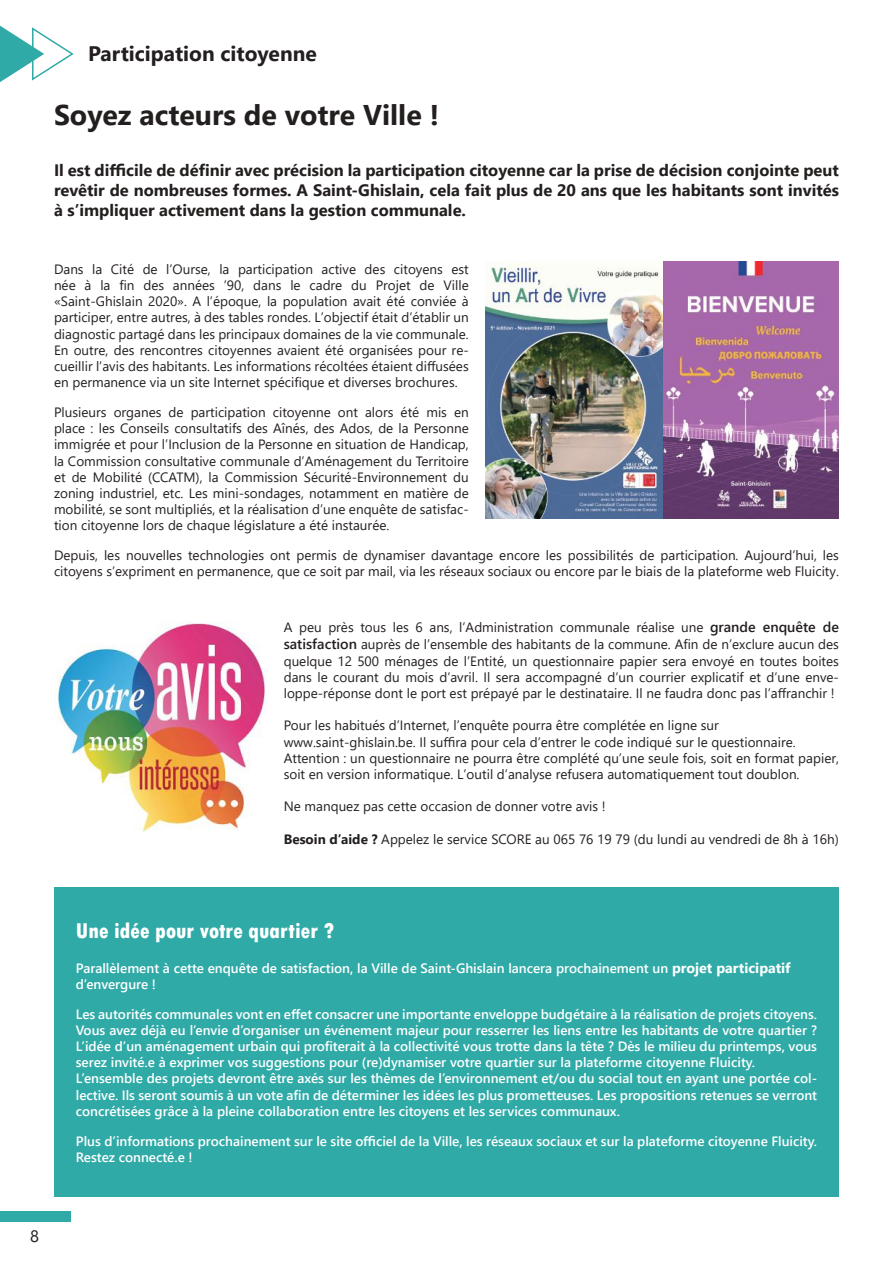
<style>
.page{position:relative;width:893px;height:1263px;background:#fff}
.page>*{position:absolute;margin:0;border:0;box-sizing:border-box;transform-origin:0 0}
.t1{font:700 28.5px "Segoe UI";color:#241f1f}
.t2{font:800 condensed 22.5px "Tw Cen";color:#fff}
.t3{font:700 21px "Segoe UI";color:#241f1f}
.t4{font:700 16.5px/19.8px "Segoe UI";color:#241f1f;text-align:justify}
.t5{font:16.5px "Segoe UI";color:#241f1f}
.t6{font:13.5px/16.2px "Segoe UI";color:#241f1f;text-align:justify}
.t7{font:600 13.5px/16.2px "Segoe UI";color:#fff}
.s1{font-weight:600;font-size:14.25px}
.s2{font-weight:700}
.s3{font-weight:700;font-size:14.25px}
</style>
<div class="page">
<div style="left:54px;top:888px;width:785px;height:309px;background:#30aaa7"></div>
<div style="left:0;top:1211px;width:70px;height:11px;background:#30aaa7"></div>
<img style="left:486px;top:261px;width:353px;height:258px">
<img style="left:55px;top:621px;width:212px;height:210px">
<svg style="left:0;top:26px;width:74px;height:56px"></svg>
<h3 class="t3" style="left:88px;top:34px;width:230px">Participation citoyenne</h3>
<h1 class="t1" style="left:54px;top:88px;width:386px">Soyez acteurs de votre Ville !</h1>
<p class="t4" style="left:54px;top:159px;width:786px">Il est difficile de définir avec précision la participation citoyenne car la prise de décision conjointe peut revêtir de nombreuses formes. A Saint-Ghislain, cela fait plus de 20 ans que les habitants sont invités à s’impliquer activement dans la gestion communale.</p>
<p class="t6" style="left:54px;top:260px;width:416px">Dans la Cité de l’Ourse, la participation active des citoyens est née à la fin des années ’90, dans le cadre du Projet de Ville «Saint-Ghislain 2020». A l’époque, la population avait été conviée à participer, entre autres, à des tables rondes. L’objectif était d’établir un diagnostic partagé dans les principaux domaines de la vie communale.<br>En outre, des rencontres citoyennes avaient été organisées pour re&shy;cueillir l’avis des habitants. Les informations récoltées étaient diffusées en permanence via un site Internet spécifique et diverses brochures.</p>
<p class="t6" style="left:54px;top:403px;width:416px">Plusieurs organes de participation citoyenne ont alors été mis en place : les Conseils consultatifs des Aînés, des Ados, de la Personne immigrée et pour l’Inclusion de la Personne en situation de Handicap, la Commission consultative communale d’Aménagement du Territoire et de Mobilité (CCATM), la Commission Sécurité-Environnement du zoning industriel, etc. Les mini-sondages, notamment en matière de mobilité, se sont multipliés, et la réalisation d’une enquête de satisfac&shy;tion citoyenne lors de chaque législature a été instaurée.</p>
<p class="t6" style="left:54px;top:546px;width:786px">Depuis, les nouvelles technologies ont permis de dynamiser davantage encore les possibilités de participation. Aujourd’hui, les citoyens s’expriment en permanence, que ce soit par mail, via les réseaux sociaux ou encore par le biais de la plateforme web Fluicity.</p>
<p class="t6" style="left:284px;top:618px;width:557px">A peu près tous les 6 ans, l’Administration communale réalise une <span class="s1">grande enquête de satisfaction</span> auprès de l’ensemble des habitants de la commune. Afin de n’exclure aucun des quelque 12 500 ménages de l’Entité, un questionnaire papier sera envoyé en toutes boites dans le courant du mois d’avril. Il sera accompagné d’un courrier explicatif et d’une enve&shy;loppe-réponse dont le port est prépayé par le destinataire. Il ne faudra donc pas l’affranchir !</p>
<p class="t6" style="left:284px;top:716px;width:557px;text-align:left">Pour les habitués d’Internet, l’enquête pourra être complétée en ligne sur www.saint-ghislain.be. Il suffira pour cela d’entrer le code indiqué sur le questionnaire.<br>Attention : un questionnaire ne pourra être complété qu’une seule fois, soit en format papier, soit en version informatique. L’outil d’analyse refusera automatiquement tout doublon.</p>
<p class="t6" style="left:284px;top:797px;width:323px">Ne manquez pas cette occasion de donner votre avis !</p>
<p class="t6" style="left:284px;top:830px;width:557px"><span class="s2">Besoin d’aide ?</span> Appelez le service SCORE au 065 76 19 79 (du lundi au vendredi de 8h à 16h)</p>
<p class="t5" style="left:30px;top:1220px;width:10px">8</p>
<h2 class="t2" style="left:76px;top:917px;width:260px">Une idée pour votre quartier ?</h2>
<p class="t7" style="left:76px;top:959px;width:716px">Parallèlement à cette enquête de satisfaction, la Ville de Saint-Ghislain lancera prochainement un <span class="s3">projet participatif </span>d’envergure !</p>
<p class="t7" style="left:76px;top:1005px;width:743px">Les autorités communales vont en effet consacrer une importante enveloppe budgétaire à la réalisation de projets citoyens.<br>Vous avez déjà eu l’envie d’organiser un événement majeur pour resserrer les liens entre les habitants de votre quartier ?<br>L’idée d’un aménagement urbain qui profiterait à la collectivité vous trotte dans la tête ? Dès le milieu du printemps, vous serez invité.e à exprimer vos suggestions pour (re)dynamiser votre quartier sur la plateforme citoyenne Fluicity.<br>L’ensemble des projets devront être axés sur les thèmes de l’environnement et/ou du social tout en ayant une portée col&shy;lective. Ils seront soumis à un vote afin de déterminer les idées les plus prometteuses. Les propositions retenues se verront concrétisées grâce à la pleine collaboration entre les citoyens et les services communaux.</p>
<p class="t7" style="left:76px;top:1131px;width:743px">Plus d’informations prochainement sur le site officiel de la Ville, les réseaux sociaux et sur la plateforme citoyenne Fluicity.<br>Restez connecté.e !</p>
</div>
